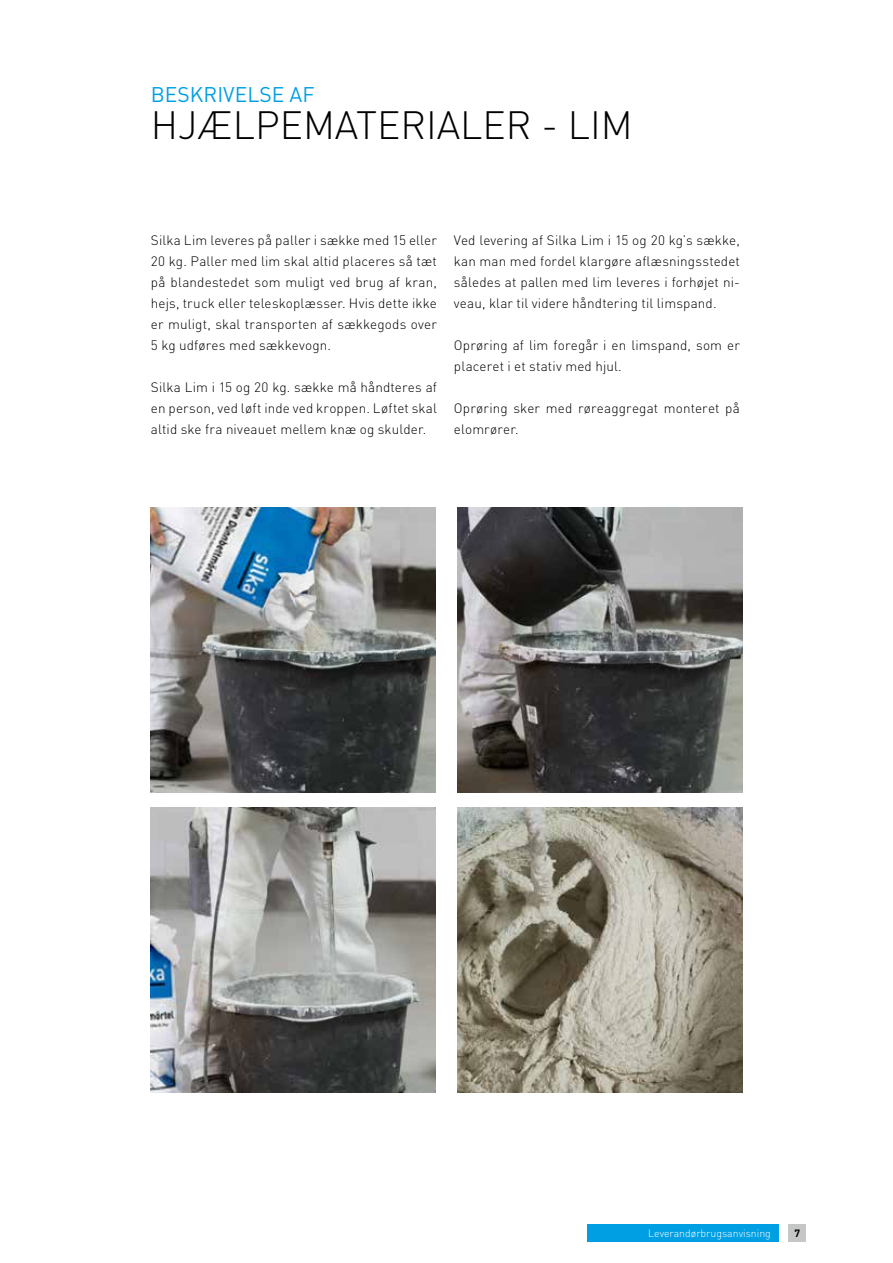
<style>
.page{position:relative;width:893px;height:1263px;background:#fff}
.page>*{position:absolute;margin:0;border:0;box-sizing:border-box;transform-origin:0 0}
.t1{font:300 39px "DIN";color:#000}
.t2{font:21px "DIN";color:#009fe3}
.t3{font:300 13.5px/21px "DIN";letter-spacing:.01em;color:#000;text-align:justify}
.t4{font:300 10.5px "DIN";color:#fff}
.t5{font:700 10.5px "DIN";color:#000}
</style>
<div class="page">
<img style="left:151px;top:507px;width:285px;height:285px">
<img style="left:457px;top:507px;width:285px;height:285px">
<img style="left:151px;top:808px;width:285px;height:284px">
<img style="left:457px;top:808px;width:285px;height:284px">
<div style="left:789px;top:1225px;width:17px;height:17px;background:#c5c6c6"></div>
<div style="left:587px;top:1225px;width:191px;height:17px;background:#009fe3"></div>
<h2 class="t2" style="left:151px;top:81px;width:165px">BESKRIVELSE AF</h2>
<h1 class="t1" style="left:151px;top:101px;width:483px">HJÆLPEMATERIALER - LIM</h1>
<p class="t3" style="left:151px;top:229px;width:287px">Silka Lim leveres på paller i sække med 15 eller 20 kg. Paller med lim skal altid placeres så tæt på blandestedet som muligt ved brug af kran, hejs, truck eller teleskoplæsser. Hvis dette ikke er muligt, skal transporten af sækkegods over 5 kg udføres med sækkevogn.</p>
<p class="t3" style="left:151px;top:376px;width:287px">Silka Lim i 15 og 20 kg. sække må håndteres af en person, ved løft inde ved kroppen. Løftet skal altid ske fra niveauet mellem knæ og skulder.</p>
<p class="t3" style="left:454px;top:229px;width:287px">Ved levering af Silka Lim i 15 og 20 kg’s sække, kan man med fordel klargøre aflæsningsstedet således at pallen med lim leveres i forhøjet ni&shy;veau, klar til videre håndtering til limspand.</p>
<p class="t3" style="left:454px;top:334px;width:287px">Oprøring af lim foregår i en limspand, som er placeret i et stativ med hjul.</p>
<p class="t3" style="left:454px;top:397px;width:287px">Oprøring sker med røreaggregat monteret på elomrører.</p>
<p class="t4" style="left:648px;top:1227px;width:124px">Leverandørbrugsanvisning</p>
<p class="t5" style="left:794px;top:1227px;width:7px">7</p>
</div>
